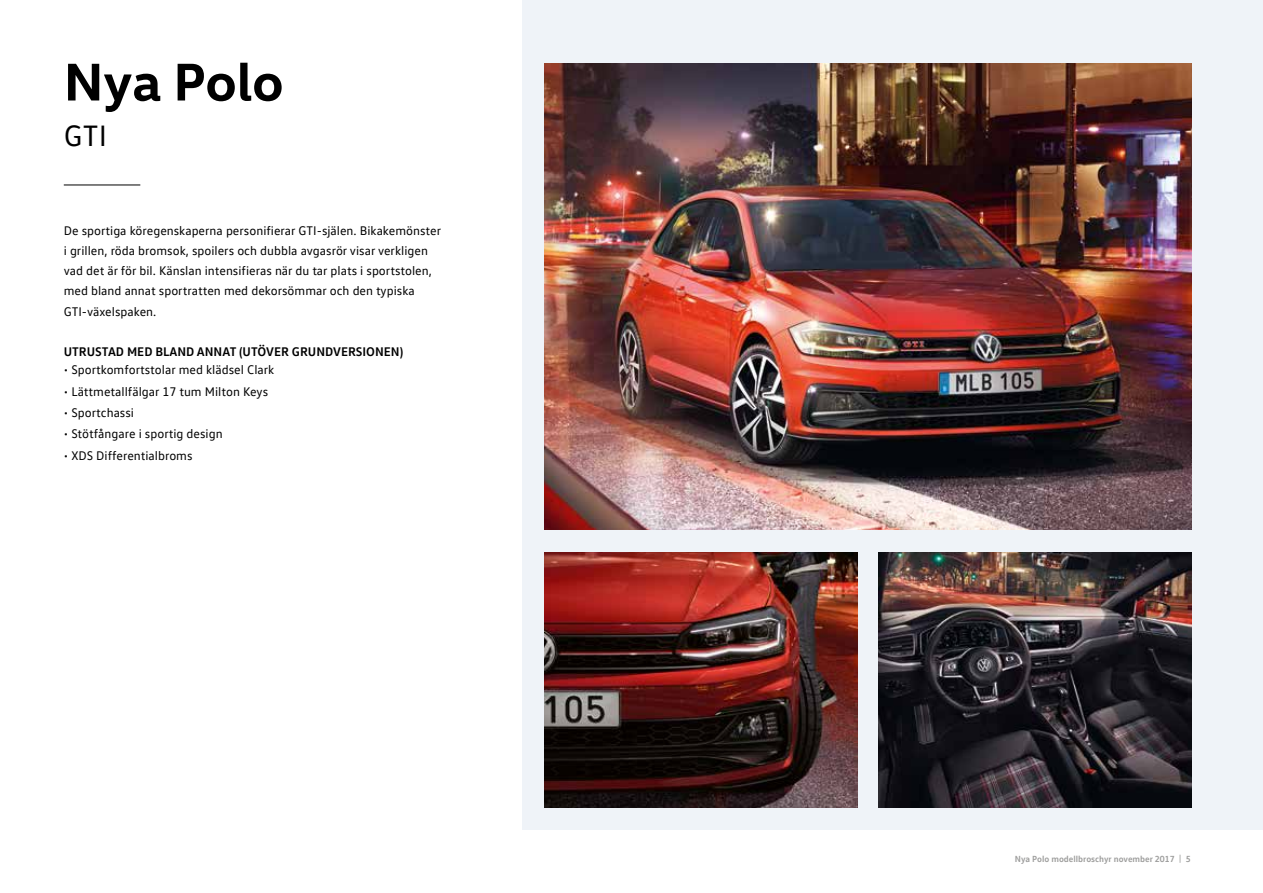
<style>
.page{position:relative;width:1263px;height:893px;background:#fff}
.page>*{position:absolute;margin:0;border:0;box-sizing:border-box;transform-origin:0 0}
.t1{font:700 54px "VW Head";color:#000}
.t2{font:30px "VW Text";color:#000}
.t3{font:12.75px/20.2px "VW Text";color:#000}
.t4{font:700 12.75px "VW Text";color:#000}
.t5{font:700 9px "VW Text";color:#9d9d9c}
</style>
<div class="page">
<div style="left:523px;top:0;width:740px;height:829px;background:#eff3f8"></div>
<img style="left:878px;top:553px;width:313px;height:255px">
<img style="left:544px;top:553px;width:313px;height:255px">
<img style="left:544px;top:64px;width:647px;height:465px">
<hr style="left:64px;top:185px;width:76px;height:1px;background:#000">
<h1 class="t1" style="left:64px;top:47px;width:221px">Nya Polo</h1>
<h2 class="t2" style="left:64px;top:117px;width:45px">GTI</h2>
<p class="t3" style="left:64px;top:220px;width:379px">De sportiga köregenskaperna personifierar GTI-själen. Bikakemönster i grillen, röda bromsok, spoilers och dubbla avgasrör visar verkligen vad det är för bil. Känslan intensifieras när du tar plats i sportstolen, med bland annat sportratten med dekorsömmar och den typiska GTI-växelspaken.</p>
<p class="t4" style="left:64px;top:343px;width:341px">UTRUSTAD MED BLAND ANNAT (UTÖVER GRUNDVERSIONEN)</p>
<p class="t3" style="left:64px;top:359px;width:212px">• Sportkomfortstolar med klädsel Clark</p>
<p class="t3" style="left:64px;top:381px;width:206px">• Lättmetallfälgar 17 tum Milton Keys</p>
<p class="t3" style="left:64px;top:402px;width:72px">• Sportchassi</p>
<p class="t3" style="left:64px;top:424px;width:160px">• Stötfångare i sportig design</p>
<p class="t3" style="left:64px;top:445px;width:130px">• XDS Differentialbroms</p>
<p class="t5" style="left:1015px;top:853px;width:177px">Nya Polo modellbroschyr november 2017 | 5</p>
</div>
